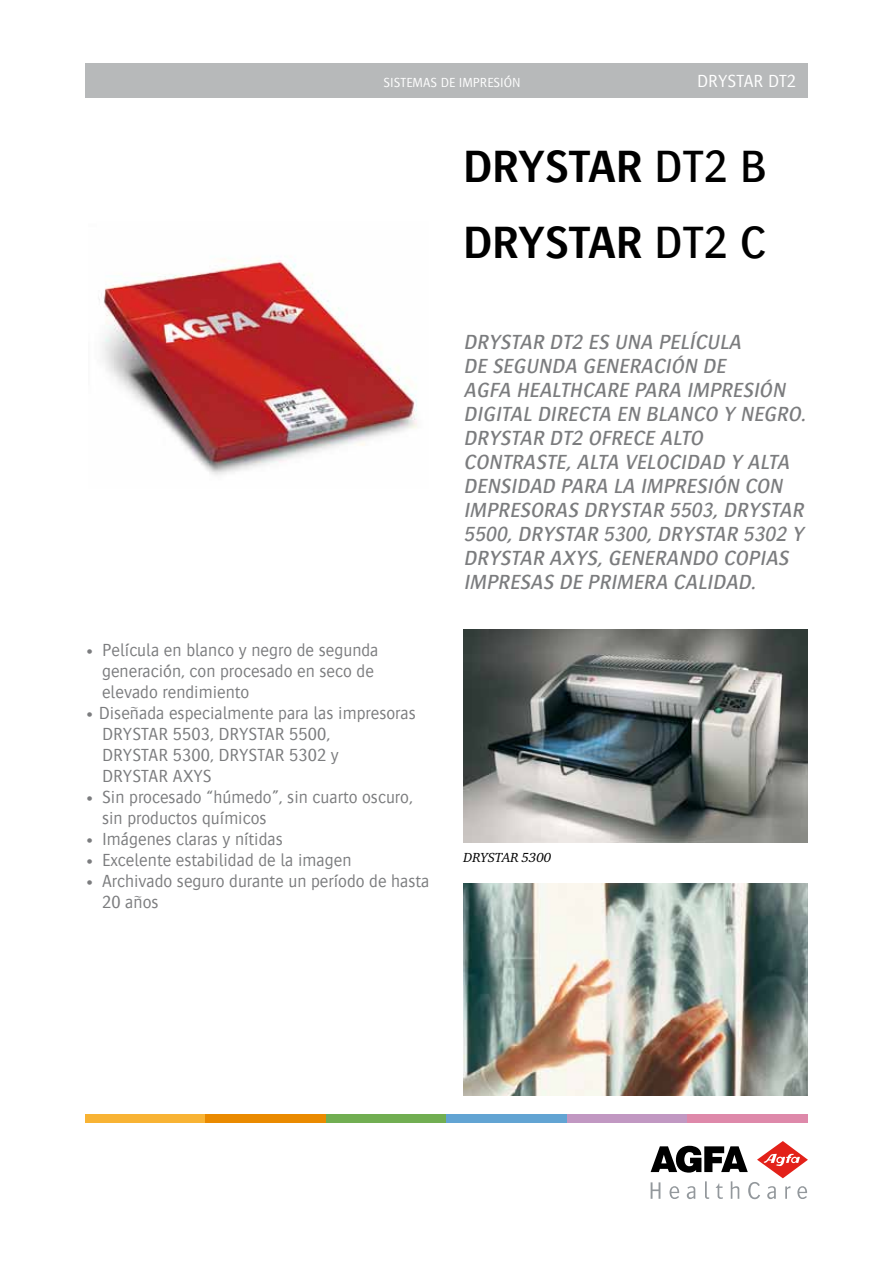
<style>
.page{position:relative;width:893px;height:1263px;background:#fff}
.page>*{position:absolute;margin:0;border:0;box-sizing:border-box;transform-origin:0 0}
.t1{font:600 46.5px/76.5px "Bosis For Agfa";color:#000}
.t2{font:italic 500 21px/24px "Bosis For Agfa";color:#7b7c7e}
.t3{font:300 18px/21px "Bosis For Agfa";color:#7b7c7e}
.t4{font:300 18px "Bosis For Agfa";color:#fff}
.t5{font:300 13.5px "Bosis For Agfa";color:#fff}
.t6{font:italic 13.5px "Charter ITC For Agfa";color:#000}
.s1{font-weight:500}
</style>
<div class="page">
<svg style="left:651px;top:1141px;width:157px;height:58px"></svg>
<div style="left:85px;top:1114px;width:121px;height:9px;background:#f8b334"></div>
<div style="left:206px;top:1114px;width:120px;height:9px;background:#ea8a00"></div>
<div style="left:326px;top:1114px;width:120px;height:9px;background:#71ae52"></div>
<div style="left:446px;top:1114px;width:121px;height:9px;background:#62a4d3"></div>
<div style="left:567px;top:1114px;width:120px;height:9px;background:#c198c2"></div>
<div style="left:687px;top:1114px;width:121px;height:9px;background:#de89aa"></div>
<div style="left:85px;top:64px;width:723px;height:34px;background:#b7b9ba"></div>
<img style="left:99px;top:258px;width:319px;height:217px">
<img style="left:463px;top:630px;width:345px;height:212px">
<img style="left:463px;top:883px;width:345px;height:213px">
<p class="t5" style="left:384px;top:76px;width:139px">Sistemas de impresión</p>
<p class="t4" style="left:697px;top:72px;width:49px">DRYSTAR</p>
<p class="t4" style="left:768px;top:72px;width:30px">DT 2</p>
<h1 class="t1" style="left:463px;top:127px;width:305px">DRYSTAR <span class="s1">DT2 B<br></span>DRYSTAR <span class="s1">DT2 C</span></h1>
<p class="t3" style="left:102px;top:640px;width:278px;text-indent:-17px">• Película en blanco y negro de segunda generación, con procesado en seco de elevado rendimiento</p>
<p class="t3" style="left:102px;top:703px;width:315px;text-indent:-17px">• Diseñada especialmente para las impresoras<br>DRYSTAR 5503, DRYSTAR 5500,<br>DRYSTAR 5300, DRYSTAR 5302 y<br>DRYSTAR</p>
<p class="t3" style="left:173px;top:766px;width:41px">AXYS</p>
<p class="t3" style="left:102px;top:787px;width:312px;text-indent:-17px">• Sin procesado “húmedo”, sin cuarto oscuro, sin productos químicos</p>
<p class="t3" style="left:85px;top:829px;width:199px">• Imágenes claras y nítidas</p>
<p class="t3" style="left:85px;top:850px;width:268px">• Excelente estabilidad de la imagen</p>
<p class="t3" style="left:102px;top:871px;width:329px;text-indent:-17px">• Archivado seguro durante un período de hasta<br>20 años</p>
<p class="t2" style="left:463px;top:330px;width:347px">DRYSTAR DT2 ES UNA PELÍCULA<br>DE SEGUNDA GENERACIÓN DE<br>AGFA HEALTHCARE PARA IMPRESIÓN<br>DIGITAL DIRECTA EN BLANCO Y NEGRO.<br>DRYSTAR DT2 OFRECE ALTO<br>CONTRASTE, ALTA VELOCIDAD Y ALTA<br>DENSIDAD PARA LA IMPRESIÓN CON<br>IMPRESORAS DRYSTAR 5503, DRYSTAR<br>5500, DRYSTAR 5300, DRYSTAR 5302 Y<br>DRYSTAR AXYS, GENERANDO COPIAS<br>IMPRESAS DE PRIMERA CALIDAD.</p>
<p class="t6" style="left:463px;top:849px;width:89px">DRYSTAR 5300</p>
</div>
